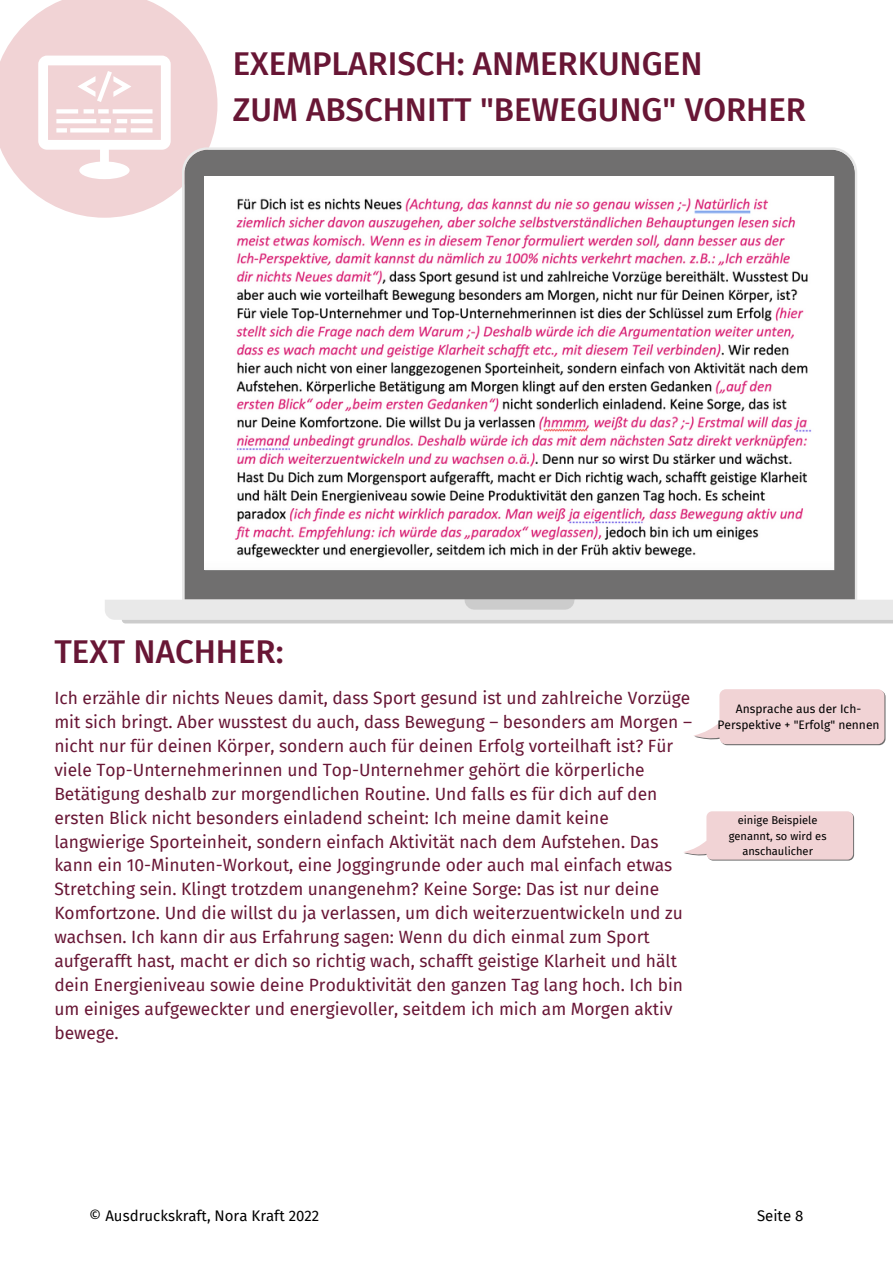
<style>
.page{position:relative;width:893px;height:1264px;background:#fff}
.page>*{position:absolute;margin:0;border:0;box-sizing:border-box;transform-origin:0 0}
.t1{font:500 33px/46px "Fira Sans";color:#681635}
.t2{font:17.4px/23.9px "Fira Sans";color:#681635}
.t3{font:15px "Fira Sans";color:#000}
.t4{font:12px/16px "Fira Sans";color:#000;text-align:center}
.t5{font:11.1px/15.3px "Fira Sans";color:#000;text-align:center}
</style>
<div class="page">
<svg style="left:0;top:0;width:217px;height:218px;fill:#f1d3d5"></svg>
<svg style="left:48px;top:65px;width:113px;height:75px"></svg>
<svg style="left:105px;top:147px;width:787px;height:472px"></svg>
<svg style="left:464px;top:599px;width:110px;height:10px"></svg>
<svg style="left:122px;top:619px;width:770px;height:4px;background:#d2d2d2"></svg>
<img style="left:205px;top:176px;width:628px;height:393px">
<svg style="left:694px;top:689px;width:191px;height:56px;background:#f0d6d8"></svg>
<svg style="left:684px;top:811px;width:170px;height:49px;background:#f1d7d9"></svg>
<h1 class="t1" style="left:233px;top:41px;width:574px">EXEMPLARISCH: ANMERKUNGEN<br>ZUM ABSCHNITT "BEWEGUNG" VORHER</h1>
<h1 class="t1" style="left:54px;top:629px;width:231px">TEXT NACHHER:</h1>
<p class="t2" style="left:54px;top:686px;width:639px">Ich erzähle dir nichts Neues damit, dass Sport gesund ist und zahlreiche Vorzüge mit sich bringt. Aber wusstest du auch, dass Bewegung – besonders am Morgen – nicht nur für deinen Körper, sondern auch für deinen Erfolg vorteilhaft ist? Für viele Top-Unternehmerinnen und Top-Unternehmer gehört die körperliche Betätigung deshalb zur morgendlichen Routine. Und falls es für dich auf den ersten Blick nicht besonders einladend scheint: Ich meine damit keine langwierige Sporteinheit, sondern einfach Aktivität nach dem Aufstehen. Das kann ein 10-Minuten-Workout, eine Joggingrunde oder auch mal einfach etwas Stretching sein. Klingt trotzdem unangenehm? Keine Sorge: Das ist nur deine Komfortzone. Und die willst du ja verlassen, um dich weiterzuentwickeln und zu wachsen. Ich kann dir aus Erfahrung sagen: Wenn du dich einmal zum Sport aufgerafft hast, macht er dich so richtig wach, schafft geistige Klarheit und hält dein Energieniveau sowie deine Produktivität den ganzen Tag lang hoch. Ich bin um einiges aufgeweckter und energievoller, seitdem ich mich am Morgen aktiv bewege.</p>
<p class="t4" style="left:717px;top:701px;width:163px">Ansprache aus der Ich-<br>Perspektive + "Erfolg" nennen</p>
<p class="t5" style="left:728px;top:813px;width:99px">einige Beispiele genannt, so wird es anschaulicher</p>
<p class="t3" style="left:89px;top:1206px;width:231px">© Ausdruckskraft, Nora Kraft 2022</p>
<p class="t3" style="left:757px;top:1206px;width:48px">Seite 8</p>
</div>
